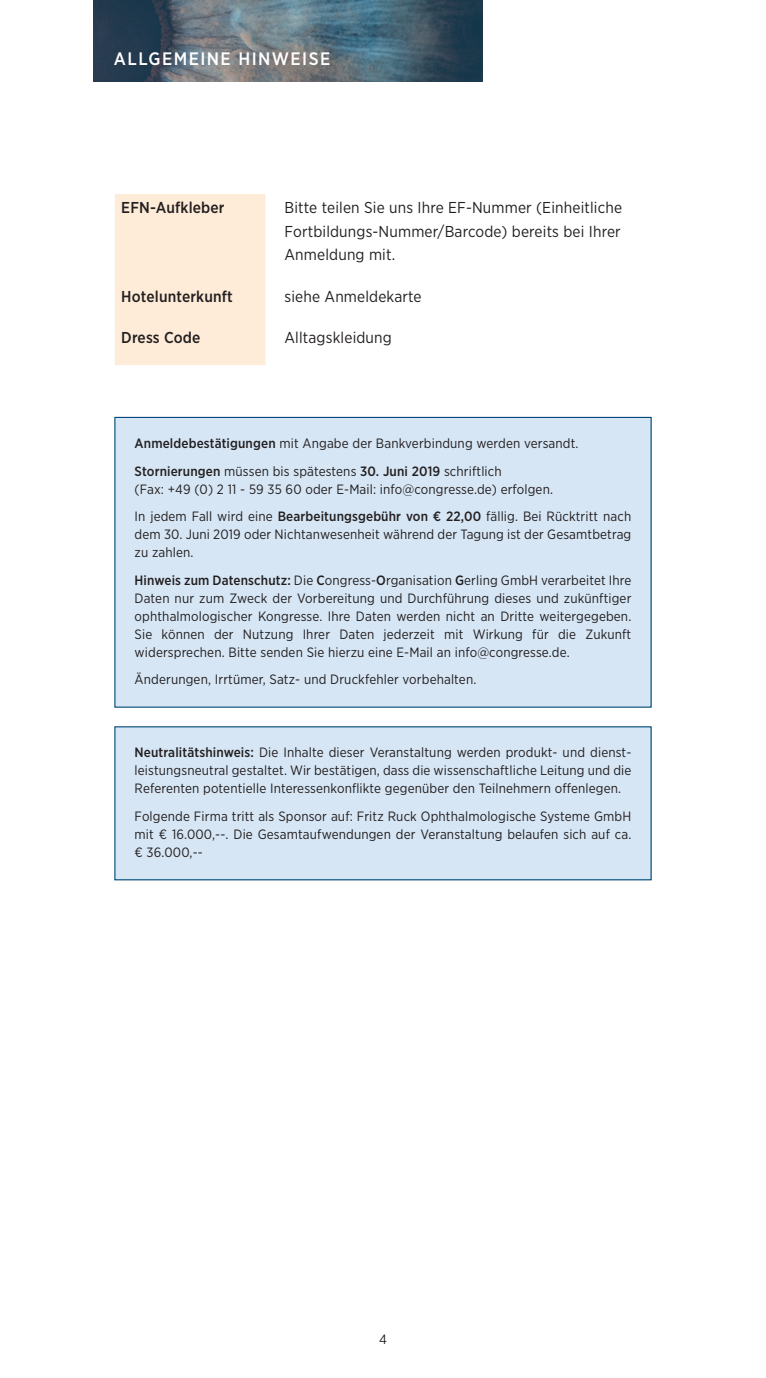
<style>
.page{position:relative;width:766px;height:1378px;background:#fff}
.page>*{position:absolute;margin:0;border:0;box-sizing:border-box;transform-origin:0 0}
.t1{font:500 18px "Gotham Narrow";letter-spacing:.08em;color:#fff}
.t2{font:15.75px/23.6px "Gotham Narrow";letter-spacing:.01em;color:#231f20;text-align:justify}
.t3{font:500 15.75px "Gotham Narrow";letter-spacing:.01em;color:#231f20}
.t4{font:13.5px/18px "Gotham Narrow";letter-spacing:.01em;color:#231f20}
.s1{font-weight:500}
</style>
<div class="page">
<div style="left:115px;top:194px;width:150px;height:171px;background:#feebd8"></div>
<div style="left:115px;top:417px;width:536px;height:290px;background:#d6e6f5"></div>
<div style="left:114px;top:417px;width:537px;height:291px;border:1px solid #004876"></div>
<div style="left:115px;top:727px;width:536px;height:153px;background:#d6e6f5"></div>
<div style="left:114px;top:726px;width:537px;height:154px;border:1px solid #004876"></div>
<img style="left:93px;top:0;width:389px;height:81px">
<h1 class="t1" style="left:114px;top:47px;width:218px">ALLGEMEINE HINWEISE</h1>
<p class="t3" style="left:121px;top:197px;width:105px">EFN-Aufkleber</p>
<p class="t2" style="left:284px;top:195px;width:339px">Bitte teilen Sie uns Ihre EF-Nummer (Einheitliche Fortbildungs-Nummer/Barcode) bereits bei Ihrer Anmeldung mit.</p>
<p class="t3" style="left:121px;top:286px;width:113px">Hotelunterkunft</p>
<p class="t2" style="left:284px;top:284px;width:139px">siehe Anmeldekarte</p>
<p class="t3" style="left:121px;top:327px;width:81px">Dress Code</p>
<p class="t2" style="left:284px;top:325px;width:109px">Alltagskleidung</p>
<p class="t4" style="left:134px;top:429px;width:445px;line-height:27.7px"><span class="s1">Anmeldebestätigungen</span> mit Angabe der Bankverbindung werden versandt.<br><span class="s1">Stornierungen</span> müssen bis spätestens <span class="s1">30. Juni 2019</span> schriftlich</p>
<p class="t4" style="left:134px;top:475px;width:498px;line-height:27.7px">(Fax: +49 (0) 2 11 - 59 35 60 oder E-Mail: info@congresse.de) erfolgen.<br>In jedem Fall wird eine <span class="s1">Bearbeitungsgebühr von € 22,00</span> fällig. Bei Rücktritt nach</p>
<p class="t4" style="left:134px;top:525px;width:498px">dem 30. Juni 2019 oder Nichtanwesenheit während der Tagung ist der Gesamtbetrag zu zahlen.</p>
<p class="t4" style="left:134px;top:570px;width:498px;text-align:justify"><span class="s1">Hinweis zum Datenschutz:</span> Die <span class="s1">C</span>ongress-<span class="s1">O</span>rganisation <span class="s1">G</span>erling GmbH verarbeitet Ihre Daten nur zum Zweck der Vorbereitung und Durchführung dieses und zukünftiger ophthalmologischer Kongresse. Ihre Daten werden nicht an Dritte weitergegeben.<br>Sie können der Nutzung Ihrer Daten jederzeit mit Wirkung für die Zukunft widersprechen. Bitte senden Sie hierzu eine E-Mail an info@congresse.de.</p>
<p class="t4" style="left:134px;top:670px;width:343px">Änderungen, Irrtümer, Satz- und Druckfehler vorbehalten.</p>
<p class="t4" style="left:134px;top:743px;width:498px;text-align:justify"><span class="s1">Neutralitätshinweis:</span> Die Inhalte dieser Veranstaltung werden produkt- und dienst&shy;leistungsneutral gestaltet. Wir bestätigen, dass die wissenschaftliche Leitung und die Referenten potentielle Interessenkonflikte gegenüber den Teilnehmern offenlegen.</p>
<p class="t4" style="left:134px;top:807px;width:498px;text-align:justify">Folgende Firma tritt als Sponsor auf: Fritz Ruck Ophthalmologische Systeme GmbH mit € 16.000,--. Die Gesamtaufwendungen der Veranstaltung belaufen sich auf ca. € 36.000,--</p>
<p class="t4" style="left:379px;top:1330px;width:9px">4</p>
</div>
